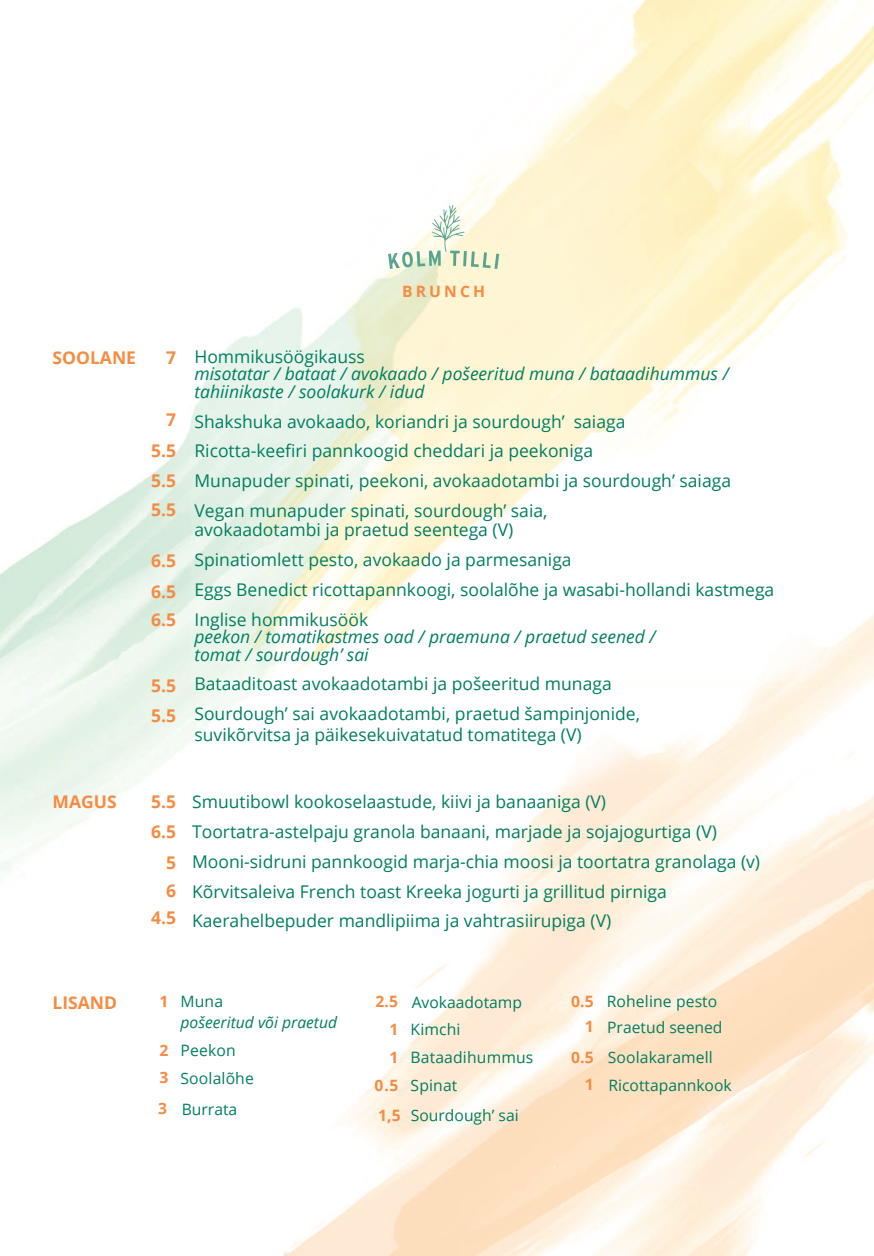
<style>
.page{position:relative;width:874px;height:1256px;background:#fff}
.page>*{position:absolute;margin:0;border:0;box-sizing:border-box;transform-origin:0 0}
.t1{font:17.5px/29.8px "Open Sans";color:#007e60}
.t2{font:italic 17.5px/17.5px "Open Sans";color:#007e60}
.t3{font:700 17.5px/30.4px "Open Sans";color:#f58c43}
.t4{font:15.75px/27.8px "Open Sans";letter-spacing:.01em;color:#007e60}
.t5{font:700 15.75px "Open Sans";letter-spacing:.2em;color:#f58c43}
.t6{font:15.58px "Open Sans";color:#007e60}
.t7{font:italic 15.58px "Open Sans";color:#007e60}
.s1{font-weight:700;color:#f58c43}
.s2{font-weight:700;font-size:15.75px;color:#f58c43}
</style>
<div class="page">
<img style="left:0;top:0;width:873px;height:1255px">
<img style="left:431px;top:205px;width:24px;height:47px">
<img style="left:388px;top:253px;width:11px;height:16px">
<img style="left:402px;top:252px;width:10px;height:15px">
<img style="left:416px;top:251px;width:9px;height:15px">
<img style="left:428px;top:250px;width:12px;height:16px">
<img style="left:450px;top:250px;width:9px;height:16px">
<img style="left:463px;top:251px;width:3px;height:15px">
<img style="left:470px;top:251px;width:8px;height:16px">
<img style="left:482px;top:252px;width:8px;height:16px">
<img style="left:494px;top:253px;width:5px;height:16px">
<p class="t5" style="left:402px;top:280px;width:85px">BRUNCH</p>
<p class="t3" style="left:52px;top:341px;width:85px">SOOLANE</p>
<p class="t3" style="left:166px;top:341px;width:11px">7</p>
<p class="t3" style="left:151px;top:404px;width:26px;text-align:justify;text-indent:15px">7<br>5.5<br>5.5</p>
<p class="t3" style="left:151px;top:494px;width:26px">5.5</p>
<p class="t3" style="left:151px;top:544px;width:26px">6.5</p>
<p class="t3" style="left:151px;top:576px;width:26px;line-height:28.3px">6.5<br>6.5</p>
<p class="t3" style="left:151px;top:669px;width:26px">5.5<br>5.5</p>
<p class="t1" style="left:194px;top:341px;width:172px">Hommikusöögikauss</p>
<p class="t2" style="left:194px;top:364px;width:535px">misotatar / bataat / avokaado / pošeeritud muna / bataadihummus / tahiinikaste / soolakurk / idud</p>
<p class="t1" style="left:194px;top:406px;width:538px">Shakshuka avokaado, koriandri ja sourdough’ saiaga Ricotta-keefiri pannkoogid cheddari ja peekoniga<br>Munapuder spinati, peekoni, avokaadotambi ja sourdough’ saiaga Vegan munapuder spinati, sourdough’ saia,</p>
<p class="t1" style="left:194px;top:514px;width:581px">avokaadotambi ja praetud seentega (V)<br>Spinatiomlett pesto, avokaado ja parmesaniga<br>Eggs Benedict ricottapannkoogi, soolalõhe ja wasabi-hollandi kastmega Inglise hommikusöök</p>
<p class="t2" style="left:194px;top:627px;width:462px">peekon / tomatikastmes oad / praemuna / praetud seened / tomat / sourdough’ sai</p>
<p class="t1" style="left:194px;top:668px;width:447px">Bataaditoast avokaadotambi ja pošeeritud munaga<br>Sourdough’ sai avokaadotambi, praetud šampinjonide,</p>
<p class="t1" style="left:194px;top:719px;width:388px">suvikõrvitsa ja päikesekuivatatud tomatitega (V)</p>
<p class="t3" style="left:52px;top:786px;width:66px">MAGUS</p>
<p class="t3" style="left:151px;top:786px;width:26px">5.5</p>
<p class="t3" style="left:151px;top:815px;width:26px">6.5</p>
<p class="t3" style="left:151px;top:847px;width:26px;line-height:27.8px;text-align:right">5<br>6<br>4.5</p>
<p class="t1" style="left:192px;top:786px;width:569px">Smuutibowl kookoselaastude, kiivi ja banaaniga (V)<br>Toortatra-astelpaju granola banaani, marjade ja sojajogurtiga (V)<br>Mooni-sidruni pannkoogid marja-chia moosi ja toortatra granolaga (v)<br>Kõrvitsaleiva French toast Kreeka jogurti ja grillitud pirniga Kaerahelbepuder mandlipiima ja vahtrasiirupiga (V)</p>
<p class="t3" style="left:52px;top:986px;width:66px">LISAND</p>
<p class="t4" style="left:159px;top:986px;width:65px"><span class="s1">1</span> Muna</p>
<p class="t5" style="left:159px;top:1038px;width:10px">2</p>
<p class="t5" style="left:159px;top:1066px;width:10px">3</p>
<p class="t7" style="left:180px;top:1011px;width:158px">pošeeritud või praetud</p>
<p class="t4" style="left:180px;top:1035px;width:57px">Peekon</p>
<p class="t4" style="left:180px;top:1063px;width:75px">Soolalõhe</p>
<p class="t6" style="left:158px;top:1098px;width:81px"><span class="s2">3</span> Burrata</p>
<p class="t5" style="left:375px;top:989px;width:24px">2.5</p>
<p class="t6" style="left:411px;top:991px;width:112px">Avokaadotamp</p>
<p class="t4" style="left:389px;top:1014px;width:72px"><span class="s1">1</span> Kimchi</p>
<p class="t4" style="left:374px;top:1042px;width:160px;text-indent:15px"><span class="s1">1</span> Bataadihummus<br><span class="s1">0.5</span> Spinat</p>
<p class="t6" style="left:378px;top:1103px;width:142px"><span class="s2">1,5</span> Sourdough’ sai</p>
<p class="t4" style="left:571px;top:986px;width:147px"><span class="s1">0.5</span> Roheline pesto</p>
<p class="t6" style="left:584px;top:1016px;width:139px"><span class="s2">1</span> Praetud seened</p>
<p class="t4" style="left:571px;top:1042px;width:143px"><span class="s1">0.5</span> Soolakaramell</p>
<p class="t6" style="left:584px;top:1074px;width:148px"><span class="s2">1</span> Ricottapannkook</p>
</div>
